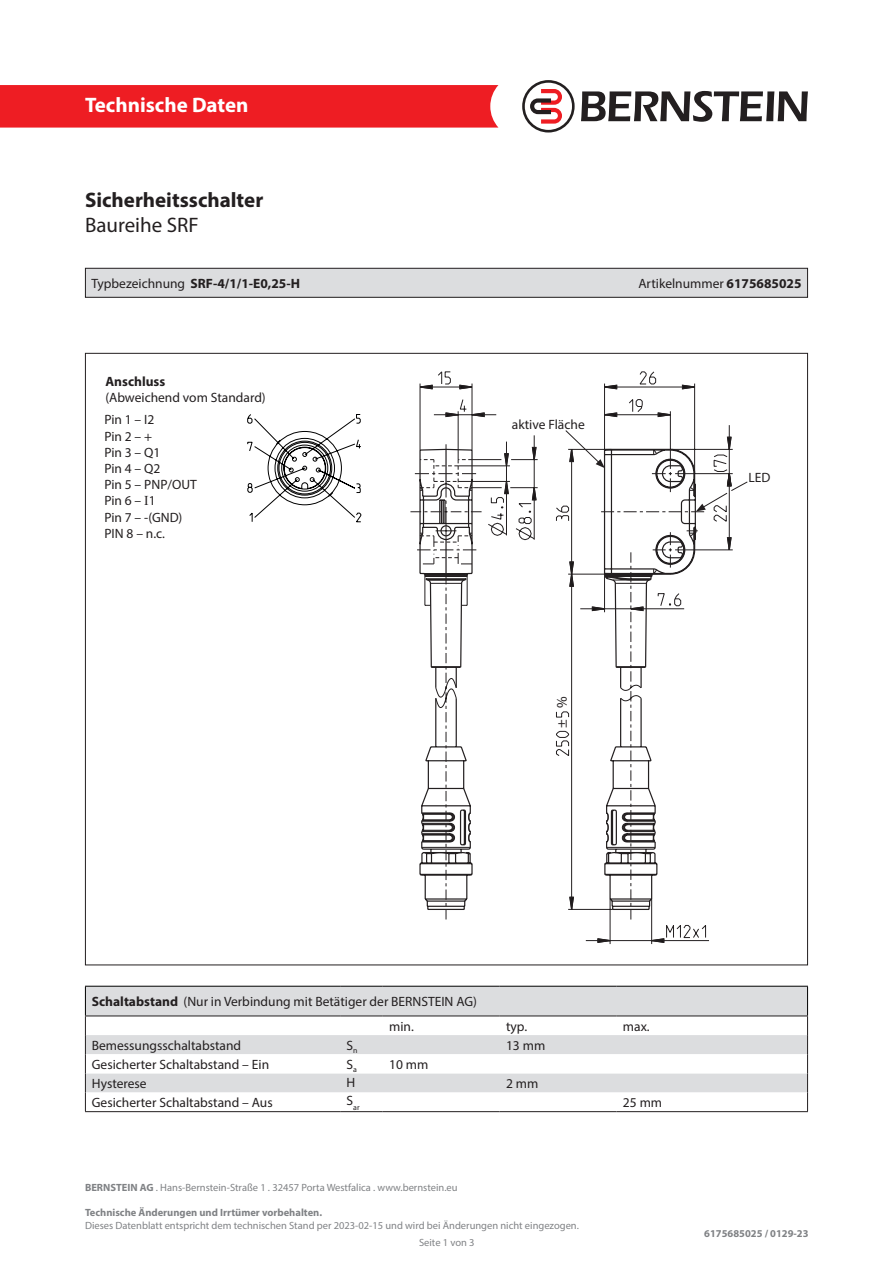
<style>
.page{position:relative;width:893px;height:1263px;background:#fff}
.page>*{position:absolute;margin:0;border:0;box-sizing:border-box;transform-origin:0 0}
.t1{font:700 21px "Myriad Pro";color:#231f20}
.t2{font:700 21px "Myriad Pro";color:#fff}
.t3{font:21px "Myriad Pro";color:#231f20}
.t4{font:14.7px "Myriad Pro";color:#231f20}
.t5{font:13.5px/16.2px "Myriad Pro";color:#231f20}
.t6{font:700 13.5px "Myriad Pro";color:#231f20}
.t7{font:10.5px "Myriad Pro";color:#808285}
.t8{font:700 10.5px "Myriad Pro";color:#808285}
.t9{font:7.8px "Myriad Pro";color:#231f20}
.s1{font-weight:400}
.s2{font-weight:700}
.s3{font-family:"Times New Roman"}
</style>
<div class="page">
<div style="left:0;top:85px;width:498px;height:43px;background:#ee1d23"></div>
<svg style="left:581px;top:91px;width:227px;height:31px"></svg>
<svg style="left:522px;top:80px;width:53px;height:53px"></svg>
<svg style="left:247px;top:414px;width:114px;height:108px"></svg>
<svg style="left:419px;top:371px;width:329px;height:573px"></svg>
<div style="left:85px;top:268px;width:722px;height:29px;background:#dcdddf"></div>
<div style="left:85px;top:268px;width:723px;height:30px;border:1px solid #231f20"></div>
<svg style="left:85px;top:986px;width:723px;height:126px"></svg>
<h1 class="t2" style="left:85px;top:91px;width:165px">Technische Daten</h1>
<p class="t1" style="left:85px;top:186px;width:180px">Sicherheitsschalter</p>
<p class="t3" style="left:85px;top:212px;width:115px">Baureihe SRF</p>
<p class="t6" style="left:91px;top:274px;width:210px"><span class="s1">Typbezeichnung</span> SRF-4/1/1-E0,25-H</p>
<p class="t5" style="left:638px;top:275px;width:165px">Artikelnummer <span class="s2">6175685025</span></p>
<p class="t5" style="left:105px;top:373px;width:162px"><span class="s2">Anschluss<br></span>(Abweichend vom Standard)</p>
<p class="t5" style="left:104px;top:411px;width:52px">Pin 1 – I2</p>
<p class="t5" style="left:104px;top:428px;width:49px">Pin 2 – +</p>
<p class="t5" style="left:104px;top:444px;width:58px">Pin 3 – Q1</p>
<p class="t5" style="left:104px;top:460px;width:58px">Pin 4 – Q2</p>
<p class="t5" style="left:104px;top:476px;width:94px">Pin 5 – PNP/OUT</p>
<p class="t5" style="left:104px;top:492px;width:53px">Pin 6 – <span class="s3">I</span>1</p>
<p class="t5" style="left:104px;top:509px;width:80px">Pin 7 – -(GND)</p>
<p class="t5" style="left:104px;top:525px;width:62px">PIN 8 – n.c.</p>
<p class="t5" style="left:512px;top:417px;width:74px">aktive Fläche</p>
<p class="t4" style="left:553px;top:728px;width:33px;rotate:-90deg">± %</p>
<p class="t5" style="left:748px;top:469px;width:24px">LED</p>
<p class="t5" style="left:92px;top:993px;width:387px"><span class="s2">Schaltabstand</span> (Nur in Verbindung mit Betätiger der BERNSTEIN AG)</p>
<p class="t5" style="left:389px;top:1018px;width:26px">min.</p>
<p class="t5" style="left:506px;top:1018px;width:23px">typ.</p>
<p class="t5" style="left:623px;top:1018px;width:28px">max.</p>
<p class="t5" style="left:92px;top:1037px;width:151px">Bemessungsschaltabstand</p>
<p class="t5" style="left:347px;top:1037px;width:13px">S<sub>n</sub></p>
<p class="t5" style="left:506px;top:1037px;width:41px">13 mm</p>
<p class="t5" style="left:92px;top:1056px;width:179px">Gesicherter Schaltabstand – Ein</p>
<p class="t5" style="left:347px;top:1056px;width:12px">S<sub>a</sub></p>
<p class="t5" style="left:389px;top:1056px;width:41px">10 mm</p>
<p class="t5" style="left:92px;top:1075px;width:56px">Hysterese</p>
<p class="t5" style="left:347px;top:1074px;width:10px">H</p>
<p class="t5" style="left:506px;top:1075px;width:34px">2 mm</p>
<p class="t5" style="left:92px;top:1094px;width:182px">Gesicherter Schaltabstand – Aus</p>
<p class="t9" style="left:347px;top:1102px;width:15px"><sup>S</sup>ar</p>
<p class="t5" style="left:623px;top:1094px;width:41px">25 mm</p>
<p class="t7" style="left:85px;top:1181px;width:374px"><span class="s2">BERNSTEIN AG</span> . Hans-Bernstein-Straße 1 . 32457 Porta Westfalica . www.bernstein.eu</p>
<p class="t8" style="left:85px;top:1206px;width:239px">Technische Änderungen und Irrtümer vorbehalten.</p>
<p class="t7" style="left:85px;top:1219px;width:495px">Dieses Datenblatt entspricht dem technischen Stand per 2023-02-15 und wird bei Änderungen nicht eingezogen.</p>
<p class="t7" style="left:419px;top:1236px;width:57px">Seite 1 von 3</p>
<p class="t8" style="left:704px;top:1227px;width:106px">6175685025 / 0129-23</p>
</div>
